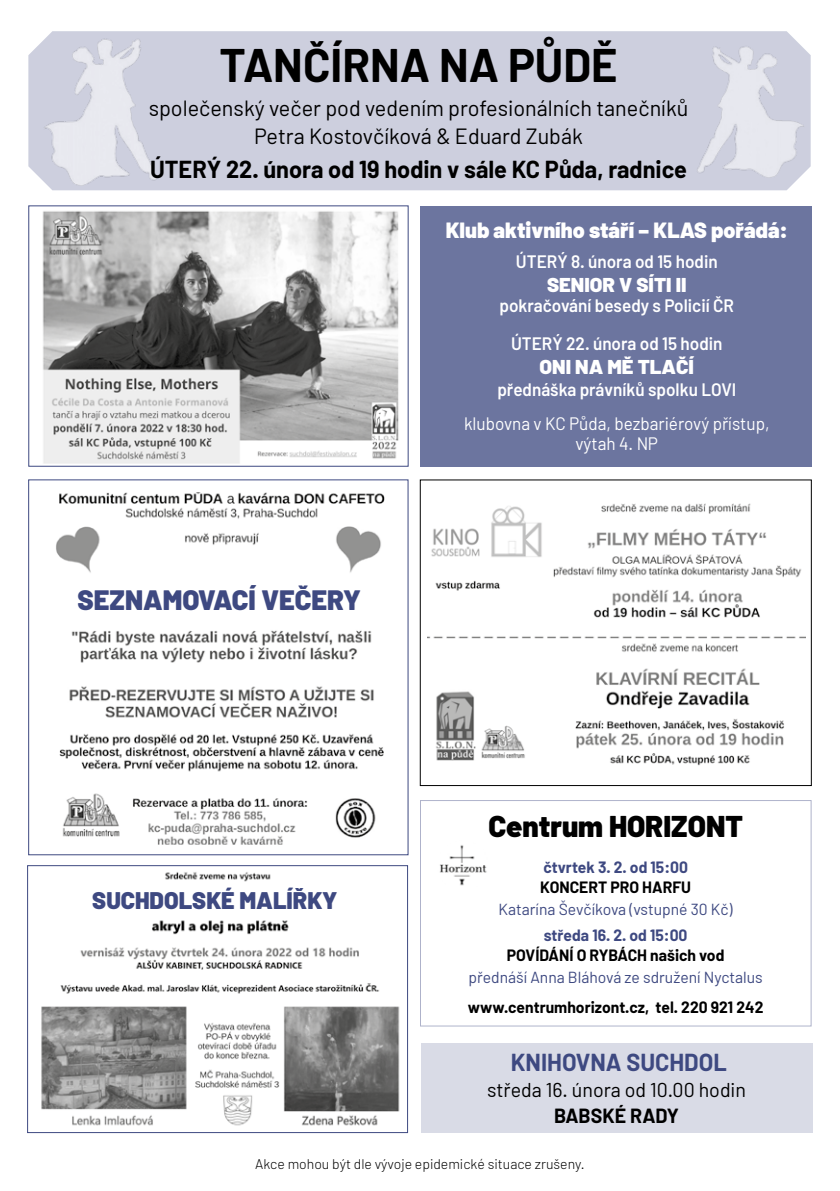
<style>
.page{position:relative;width:840px;height:1191px;background:#fff}
.page>*{position:absolute;margin:0;border:0;box-sizing:border-box;transform-origin:0 0}
.t1{font:700 46px "Barlow";color:#000}
.t2{font:900 30px "Barlow";color:#000}
.t3{font:900 28px "Barlow";color:#3e4981}
.t4{font:700 24px "Barlow";color:#000}
.t5{font:900 24px "Barlow";color:#3e4981}
.t6{font:700 24px "Barlow";color:#3e4981}
.t7{font:22px/28px "Barlow";color:#000;text-align:center}
.t8{font:900 22px "Barlow";color:#fff}
.t9{font:20px "Barlow";color:#000}
.t10{font:900 20px "Barlow";color:#fff}
.t11{font:700 20px "Barlow";color:#000}
.t12{font:600 18px/38px "Barlow";color:#fff;text-align:center;scale:.95 1}
.t13{font:18px/20px "Barlow";color:#fff;text-align:center;scale:.95 1}
.t14{font:700 16px "Barlow";color:#000}
.t15{font:16px "Barlow";color:#3e4981}
.t16{font:700 16px "Barlow";color:#3e4981}
.t17{font:300 14px "Barlow";color:#000}
</style>
<div class="page">
<div style="left:420px;top:206px;width:391px;height:260px;background:#6c759f"></div>
<div style="left:28px;top:31px;width:782px;height:159px;background:#cdcfde"></div>
<img style="left:43px;top:36px;width:116px;height:150px">
<img style="left:693px;top:44px;width:111px;height:134px">
<div style="left:420px;top:1043px;width:391px;height:89px;background:#d9dbe6"></div>
<img style="left:41px;top:872px;width:359px;height:254px">
<div style="left:27px;top:865px;width:380px;height:267px;border:1px solid #3e4981"></div>
<img style="left:42px;top:211px;width:357px;height:252px">
<img style="left:56px;top:492px;width:329px;height:353px">
<div style="left:420px;top:479px;width:391px;height:307px;border:1px solid #000"></div>
<img style="left:427px;top:503px;width:378px;height:263px">
<img style="left:440px;top:845px;width:47px;height:41px">
<div style="left:65px;top:577px;width:306px;height:38px;background:#fff"></div>
<div style="left:61px;top:882px;width:306px;height:37px;background:#fff"></div>
<h1 class="t1" style="left:219px;top:37px;width:399px">TANČÍRNA NA PŮDĚ</h1>
<p class="t7" style="left:149px;top:94px;width:541px">společenský večer pod vedením profesionálních tanečníků<br>Petra Kostovčíková &amp; Eduard Zubák</p>
<h3 class="t4" style="left:150px;top:154px;width:538px">ÚTERÝ 22. února od 19 hodin v sále KC Půda, radnice</h3>
<h3 class="t3" style="left:77px;top:582px;width:285px">SEZNAMOVACÍ VEČERY</h3>
<h3 class="t5" style="left:92px;top:885px;width:247px">SUCHDOLSKÉ MALÍŘKY</h3>
<p class="t8" style="left:445px;top:216px;width:343px">Klub aktivního stáří – KLAS pořádá:</p>
<p class="t12" style="left:515px;top:242px;width:214px">ÚTERÝ 8. února od 15 hodin</p>
<p class="t10" style="left:546px;top:272px;width:141px">SENIOR V SÍTI II</p>
<p class="t12" style="left:499px;top:286px;width:248px">pokračování besedy s Policií ČR<br>ÚTERÝ 22. února od 15 hodin</p>
<p class="t10" style="left:539px;top:354px;width:156px">ONI NA MĚ TLAČÍ</p>
<p class="t12" style="left:497px;top:370px;width:253px">přednáška právníků spolku LOVI</p>
<p class="t13" style="left:463px;top:413px;width:323px">klubovna v KC Půda, bezbariérový přístup, výtah 4. NP</p>
<h2 class="t2" style="left:488px;top:807px;width:256px">Centrum HORIZONT</h2>
<p class="t16" style="left:543px;top:857px;width:146px">čtvrtek 3. 2. od 15:00</p>
<p class="t14" style="left:540px;top:877px;width:152px">KONCERT PRO HARFU</p>
<p class="t15" style="left:498px;top:899px;width:235px">Katarína Ševčíkova (vstupné 30 Kč)</p>
<p class="t16" style="left:543px;top:925px;width:145px">středa 16. 2. od 15:00</p>
<p class="t14" style="left:506px;top:945px;width:219px">POVÍDÁNÍ O RYBÁCH našich vod</p>
<p class="t15" style="left:468px;top:967px;width:296px">přednáší Anna Bláhová ze sdružení Nyctalus</p>
<p class="t14" style="left:467px;top:997px;width:297px">www.centrumhorizont.cz, tel. 220 921 242</p>
<h3 class="t6" style="left:510px;top:1048px;width:217px">KNIHOVNA SUCHDOL</h3>
<p class="t9" style="left:486px;top:1077px;width:260px">středa 16. února od 10.00 hodin</p>
<p class="t11" style="left:553px;top:1103px;width:126px">BABSKÉ RADY</p>
<p class="t17" style="left:255px;top:1154px;width:331px">Akce mohou být dle vývoje epidemické situace zrušeny.</p>
</div>
